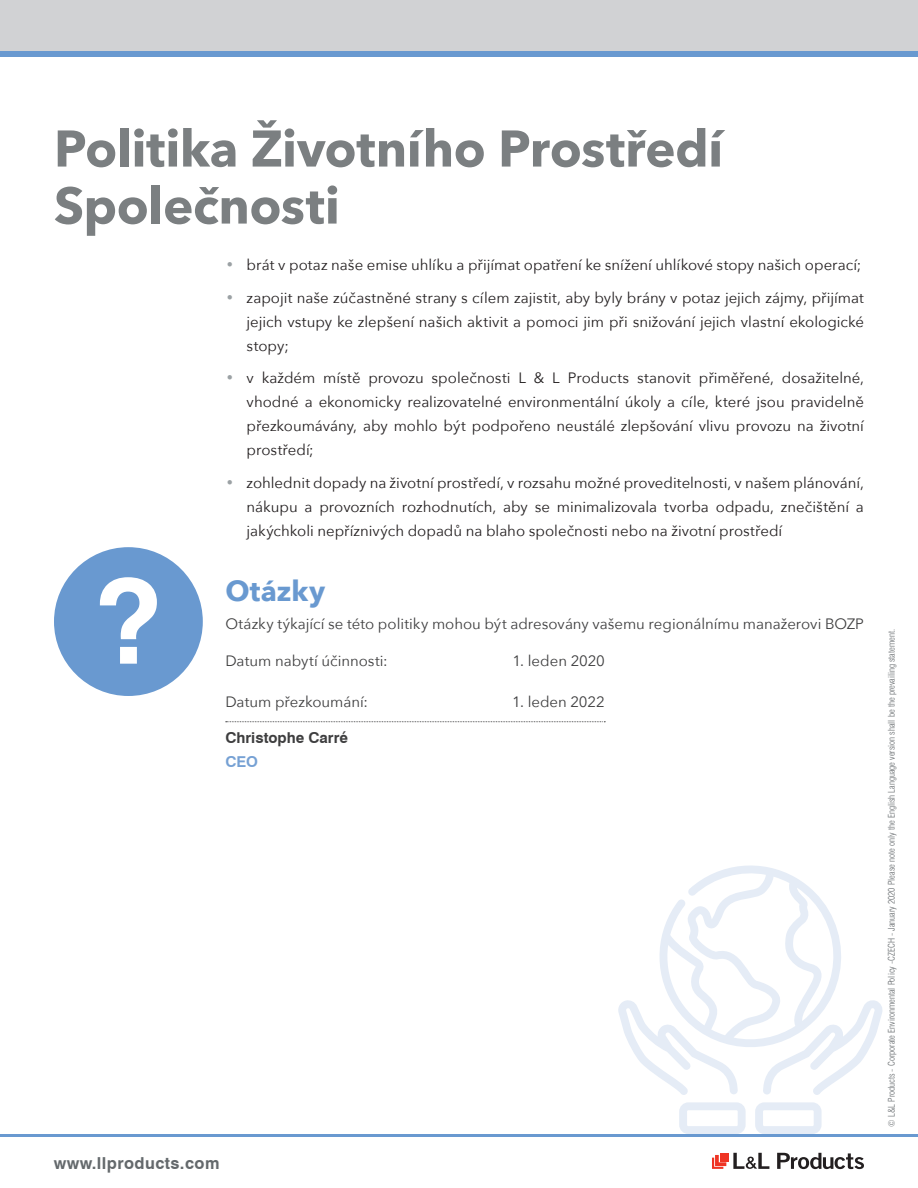
<style>
.page{position:relative;width:918px;height:1188px;background:#fff}
.page>*{position:absolute;margin:0;border:0;box-sizing:border-box;transform-origin:0 0}
.t1{font:700 51px/57px "Avenir Next";letter-spacing:-.01em;color:#7b7f81}
.t2{font:700 28.5px "Avenir Next";letter-spacing:.005em;color:#6999d0}
.t3{font:700 16.5px "Swiss 721 BT";letter-spacing:.025em;color:#64696c}
.t4{font:15px/24px "Avenir Next";color:#231f20;text-align:justify}
.t5{font:15px "Avenir Next";color:#3e3e3f}
.t6{font:700 15px "Swiss 721 BT";color:#3e3e3f}
.t7{font:700 15px "Swiss 721 BT";color:#76a1d4}
.t8{font:300 condensed 9px "Swiss 721 BT";color:#64696c}
.s1{font-family:"Swiss 721 BT";font-weight:300;color:#9ba1a4}
</style>
<div class="page">
<svg style="left:618px;top:865px;width:265px;height:230px"></svg>
<svg style="left:679px;top:1102px;width:67px;height:32px"></svg>
<svg style="left:755px;top:1102px;width:67px;height:32px"></svg>
<div style="left:0;top:0;width:918px;height:54px;background:#d1d2d4"></div>
<hr style="left:0;top:1134px;width:918px;height:3px;background:#6999d0">
<svg style="left:777px;top:1153px;width:87px;height:16px"></svg>
<svg style="left:733px;top:1153px;width:36px;height:16px"></svg>
<div style="left:720px;top:1153px;width:9px;height:8px;background:#ef3424"></div>
<svg style="left:712px;top:1155px;width:14px;height:14px"></svg>
<div style="left:0;top:51px;width:918px;height:6px;background:#6999d0"></div>
<svg style="left:226px;top:721px;width:379px;height:1px"></svg>
<div style="left:54px;top:547px;width:149px;height:149px;background:#6999d0;border-radius:50%"></div>
<svg style="left:100px;top:577px;width:57px;height:87px"></svg>
<h1 class="t1" style="left:54px;top:119px;width:671px">Politika Životního Prostředí<br>Společnosti</h1>
<p class="t4" style="left:225px;top:252px;width:637px"><span class="s1">•</span> brát v potaz naše emise uhlíku a přijímat opatření ke snížení uhlíkové stopy našich operací;</p>
<p class="t4" style="left:247px;top:285px;width:619px;text-indent:-21px"><span class="s1">•</span> zapojit naše zúčastněné strany s cílem zajistit, aby byly brány v potaz jejich zájmy, přijímat jejich vstupy ke zlepšení našich aktivit a pomoci jim při snižování jejich vlastní ekologické stopy;</p>
<p class="t4" style="left:247px;top:365px;width:619px;text-indent:-21px"><span class="s1">•</span> v každém místě provozu společnosti L &amp; L Products stanovit přiměřené, dosažitelné, vhodné a ekonomicky realizovatelné environmentální úkoly a cíle, které jsou pravidelně přezkoumávány, aby mohlo být podpořeno neustálé zlepšování vlivu provozu na životní prostředí;</p>
<p class="t4" style="left:247px;top:470px;width:619px;text-indent:-21px"><span class="s1">•</span> zohlednit dopady na životní prostředí, v rozsahu možné proveditelnosti, v našem plánování, nákupu a provozních rozhodnutích, aby se minimalizovala tvorba odpadu, znečištění a jakýchkoli nepříznivých dopadů na blaho společnosti nebo na životní prostředí</p>
<h2 class="t2" style="left:225px;top:566px;width:102px">Otázky</h2>
<p class="t5" style="left:225px;top:611px;width:640px">Otázky týkající se této politiky mohou být adresovány vašemu regionálnímu manažerovi BOZP</p>
<p class="t5" style="left:225px;top:648px;width:164px">Datum nabytí účinnosti:</p>
<p class="t5" style="left:512px;top:648px;width:94px">1. leden 2020</p>
<p class="t5" style="left:225px;top:689px;width:144px">Datum přezkoumání:</p>
<p class="t5" style="left:512px;top:689px;width:94px">1. leden 2022</p>
<p class="t6" style="left:225px;top:729px;width:124px">Christophe Carré</p>
<p class="t7" style="left:225px;top:753px;width:34px">CEO</p>
<p class="t3" style="left:54px;top:1153px;width:167px">www.llproducts.com</p>
<p class="t8" style="left:886px;top:1127px;width:499px;rotate:-90deg">© L&amp;L Products - Corporate Environmental Policy -CZECH - January 2020 Please note only the English Language version shall be the prevailing statement.</p>
</div>
